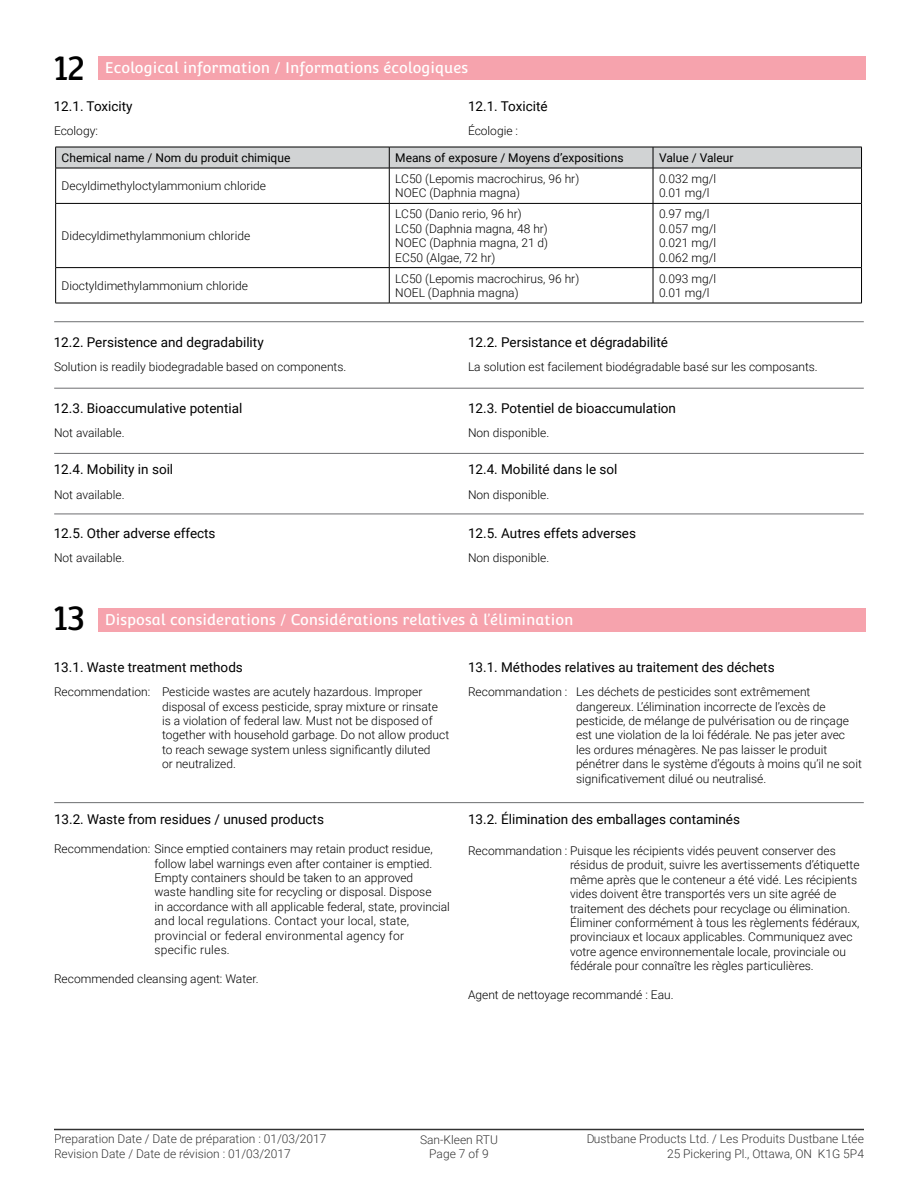
<style>
.page{position:relative;width:918px;height:1188px;background:#fff}
.page>*{position:absolute;margin:0;border:0;box-sizing:border-box;transform-origin:0 0}
.t1{font:34.5px "Convergence";color:#000}
.t2{font:15px "Convergence";color:#fff}
.t3{font:13.5px "Roboto";color:#000}
.t4{font:300 12px/14.4px "Roboto";color:#000}
.t5{font:12px "Roboto";color:#000}
</style>
<div class="page">
<hr style="left:54px;top:1129px;width:810px;height:1px;background:#000">
<hr style="left:54px;top:514px;width:810px;height:1px;background:#6d6e71">
<hr style="left:54px;top:453px;width:810px;height:1px;background:#6d6e71">
<div style="left:98px;top:56px;width:767px;height:24px;background:#f6a3ad"></div>
<hr style="left:54px;top:321px;width:810px;height:1px;background:#6d6e71">
<hr style="left:54px;top:388px;width:810px;height:1px;background:#6d6e71">
<svg style="left:55px;top:147px;width:807px;height:21px"></svg>
<hr style="left:55px;top:168px;width:334px;height:1px;background:#000">
<hr style="left:55px;top:168px;width:1px;height:35px;background:#000">
<hr style="left:389px;top:168px;width:264px;height:1px;background:#000">
<hr style="left:389px;top:168px;width:1px;height:35px;background:#000">
<hr style="left:653px;top:168px;width:209px;height:1px;background:#000">
<hr style="left:653px;top:168px;width:1px;height:35px;background:#000">
<hr style="left:861px;top:168px;width:1px;height:35px;background:#000">
<hr style="left:55px;top:203px;width:334px;height:1px;background:#000">
<hr style="left:55px;top:204px;width:1px;height:63px;background:#000">
<hr style="left:389px;top:203px;width:264px;height:1px;background:#000">
<hr style="left:389px;top:204px;width:1px;height:63px;background:#000">
<hr style="left:653px;top:203px;width:209px;height:1px;background:#000">
<hr style="left:653px;top:204px;width:1px;height:63px;background:#000">
<hr style="left:861px;top:204px;width:1px;height:63px;background:#000">
<hr style="left:55px;top:267px;width:334px;height:1px;background:#000">
<hr style="left:55px;top:268px;width:1px;height:35px;background:#000">
<hr style="left:389px;top:267px;width:264px;height:1px;background:#000">
<hr style="left:389px;top:268px;width:1px;height:35px;background:#000">
<hr style="left:653px;top:267px;width:209px;height:1px;background:#000">
<hr style="left:653px;top:268px;width:1px;height:35px;background:#000">
<hr style="left:861px;top:268px;width:1px;height:35px;background:#000">
<hr style="left:55px;top:303px;width:334px;height:1px;background:#000">
<hr style="left:389px;top:303px;width:264px;height:1px;background:#000">
<hr style="left:653px;top:303px;width:209px;height:1px;background:#000">
<div style="left:98px;top:608px;width:767px;height:24px;background:#f6a3ad"></div>
<hr style="left:54px;top:802px;width:810px;height:1px;background:#6d6e71">
<h1 class="t1" style="left:54px;top:47px;width:33px">12</h1>
<p class="t2" style="left:105px;top:59px;width:365px">Ecological information / Informations écologiques</p>
<p class="t3" style="left:54px;top:97px;width:81px">12.1. Toxicity</p>
<p class="t3" style="left:468px;top:97px;width:81px">12.1. Toxicité</p>
<p class="t4" style="left:54px;top:123px;width:45px">Ecology:</p>
<p class="t4" style="left:468px;top:123px;width:52px">Écologie :</p>
<p class="t5" style="left:62px;top:149px;width:230px">Chemical name / Nom du produit chimique</p>
<p class="t5" style="left:395px;top:149px;width:230px">Means of exposure / Moyens d’expositions</p>
<p class="t5" style="left:659px;top:149px;width:76px">Value / Valeur</p>
<p class="t4" style="left:62px;top:178px;width:206px">Decyldimethyloctylammonium chloride</p>
<p class="t4" style="left:395px;top:171px;width:185px">LC50 (Lepomis macrochirus, 96 hr)<br>NOEC (Daphnia magna)</p>
<p class="t4" style="left:659px;top:171px;width:59px">0.032 mg/l<br>0.01 mg/l</p>
<p class="t4" style="left:62px;top:228px;width:190px">Didecyldimethylammonium chloride</p>
<p class="t4" style="left:395px;top:207px;width:154px">LC50 (Danio rerio, 96 hr)<br>LC50 (Daphnia magna, 48 hr)<br>NOEC (Daphnia magna, 21 d)<br>EC50 (Algae, 72 hr)</p>
<p class="t4" style="left:659px;top:207px;width:59px">0.97 mg/l<br>0.057 mg/l<br>0.021 mg/l<br>0.062 mg/l</p>
<p class="t4" style="left:62px;top:278px;width:188px">Dioctyldimethylammonium chloride</p>
<p class="t4" style="left:395px;top:271px;width:185px">LC50 (Lepomis macrochirus, 96 hr)<br>NOEL (Daphnia magna)</p>
<p class="t4" style="left:659px;top:271px;width:59px">0.093 mg/l<br>0.01 mg/l</p>
<p class="t3" style="left:54px;top:333px;width:212px">12.2. Persistence and degradability</p>
<p class="t3" style="left:468px;top:333px;width:202px">12.2. Persistance et dégradabilité</p>
<p class="t4" style="left:54px;top:360px;width:294px">Solution is readily biodegradable based on components.</p>
<p class="t4" style="left:468px;top:360px;width:351px">La solution est facilement biodégradable basé sur les composants.</p>
<p class="t3" style="left:54px;top:399px;width:190px">12.3. Bioaccumulative potential</p>
<p class="t3" style="left:468px;top:399px;width:210px">12.3. Potentiel de bioaccumulation</p>
<p class="t4" style="left:54px;top:425px;width:72px">Not available.</p>
<p class="t4" style="left:468px;top:425px;width:83px">Non disponible.</p>
<p class="t3" style="left:54px;top:460px;width:121px">12.4. Mobility in soil</p>
<p class="t3" style="left:468px;top:460px;width:151px">12.4. Mobilité dans le sol</p>
<p class="t4" style="left:54px;top:487px;width:72px">Not available.</p>
<p class="t4" style="left:468px;top:487px;width:83px">Non disponible.</p>
<p class="t3" style="left:54px;top:523px;width:163px">12.5. Other adverse effects</p>
<p class="t3" style="left:468px;top:523px;width:170px">12.5. Autres effets adverses</p>
<p class="t4" style="left:54px;top:550px;width:72px">Not available.</p>
<p class="t4" style="left:468px;top:550px;width:83px">Non disponible.</p>
<h1 class="t1" style="left:54px;top:597px;width:33px">13</h1>
<p class="t2" style="left:105px;top:611px;width:470px">Disposal considerations / Considérations relatives à l’élimination</p>
<p class="t3" style="left:54px;top:658px;width:191px">13.1. Waste treatment methods</p>
<p class="t3" style="left:468px;top:658px;width:308px">13.1. Méthodes relatives au traitement des déchets</p>
<p class="t4" style="left:162px;top:684px;width:289px;text-indent:-108px">Recommendation: Pesticide wastes are acutely hazardous. Improper disposal of excess pesticide, spray mixture or rinsate is a violation of federal law. Must not be disposed of together with household garbage. Do not allow product to reach sewage system unless significantly diluted<br>or neutralized.</p>
<p class="t4" style="left:576px;top:684px;width:287px;text-indent:-108px">Recommandation : Les déchets de pesticides sont extrêmement dangereux. L’élimination incorrecte de l’excès de pesticide, de mélange de pulvérisation ou de rinçage est une violation de la loi fédérale. Ne pas jeter avec les ordures ménagères. Ne pas laisser le produit pénétrer dans le système d’égouts à moins qu’il ne soit significativement dilué ou neutralisé.</p>
<p class="t3" style="left:54px;top:810px;width:271px">13.2. Waste from residues / unused products</p>
<p class="t4" style="left:154px;top:841px;width:297px;text-indent:-100px">Recommendation: Since emptied containers may retain product residue, follow label warnings even after container is emptied.<br>Empty containers should be taken to an approved<br>waste handling site for recycling or disposal. Dispose<br>in accordance with all applicable federal, state, provincial and local regulations. Contact your local, state, provincial or federal environmental agency for<br>specific rules.</p>
<p class="t4" style="left:54px;top:971px;width:206px">Recommended cleansing agent: Water.</p>
<p class="t3" style="left:468px;top:810px;width:274px">13.2. Élimination des emballages contaminés</p>
<p class="t4" style="left:570px;top:843px;width:291px;text-indent:-102px">Recommandation : Puisque les récipients vidés peuvent conserver des résidus de produit, suivre les avertissements d’étiquette même après que le conteneur a été vidé. Les récipients vides doivent être transportés vers un site agréé de traitement des déchets pour recyclage ou élimination.<br>Éliminer conformément à tous les règlements fédéraux, provinciaux et locaux applicables. Communiquez avec votre agence environnementale locale, provinciale ou fédérale pour connaître les règles particulières.</p>
<p class="t4" style="left:468px;top:987px;width:207px">Agent de nettoyage recommandé : Eau.</p>
<p class="t4" style="left:54px;top:1132px;width:274px">Preparation Date / Date de préparation : 01/03/2017<br>Revision Date / Date de révision : 01/03/2017</p>
<p class="t4" style="left:420px;top:1132px;width:79px;text-align:center">San-Kleen RTU<br>Page 7 of 9</p>
<p class="t4" style="left:586px;top:1132px;width:279px;text-align:right">Dustbane Products Ltd. / Les Produits Dustbane Ltée<br>25 Pickering Pl., Ottawa, ON K1G 5P4</p>
</div>
